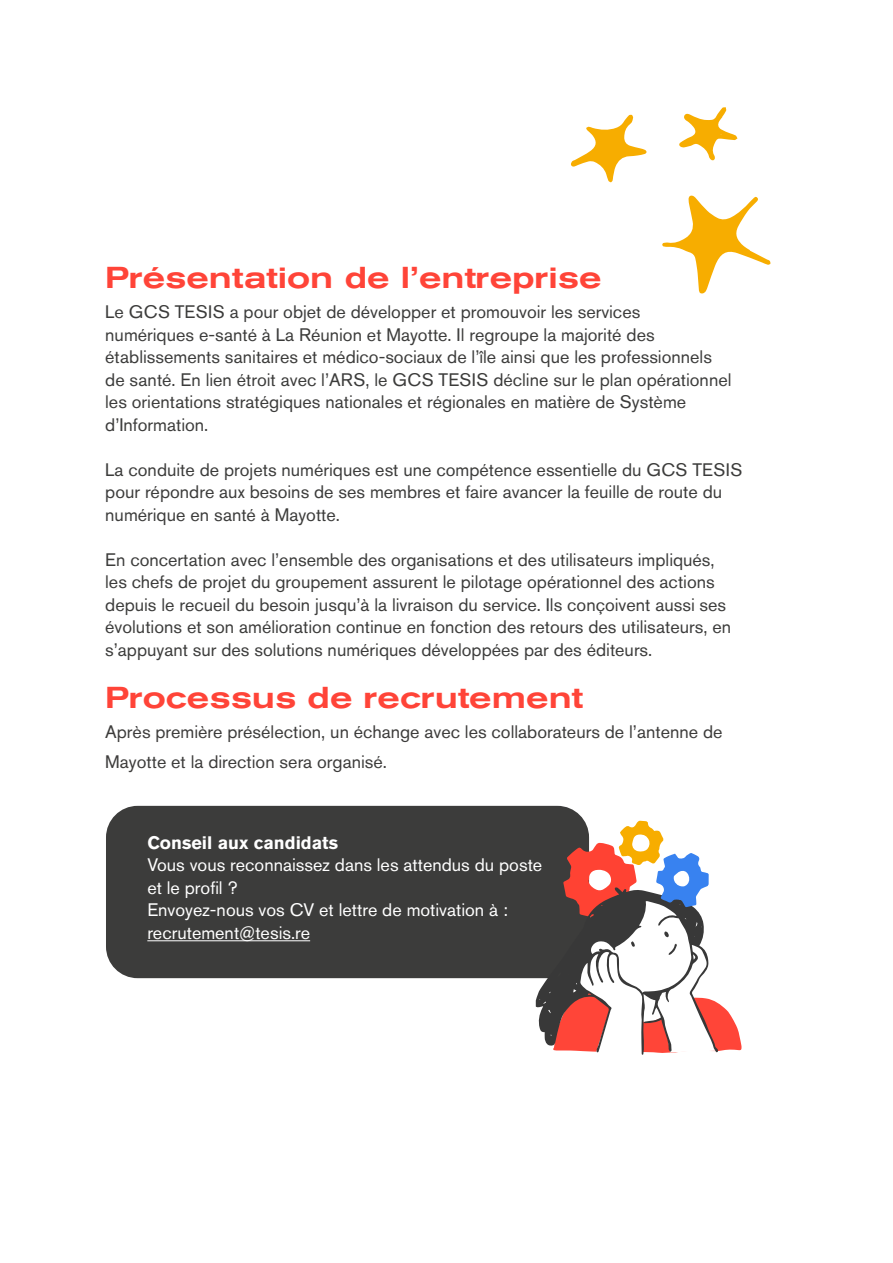
<style>
.page{position:relative;width:893px;height:1263px;background:#fff}
.page>*{position:absolute;margin:0;border:0;box-sizing:border-box;transform-origin:0 0}
.t1{font:500 expanded 30px "Akzidenz Grotesk Pro";color:#ff4438}
.t2{font:18px/22.5px "Akzidenz Grotesk Pro";color:#3c3c3b}
.t3{font:18px/22.5px "Akzidenz Grotesk Pro";color:#fff}
.t4{font:18px/30px "Akzidenz Grotesk Pro";color:#3d3c3b}
.t5{font:700 18px "Akzidenz Grotesk Pro";color:#fff}
</style>
<div class="page">
<svg style="left:662px;top:195px;width:109px;height:99px"></svg>
<svg style="left:571px;top:115px;width:76px;height:67px"></svg>
<svg style="left:679px;top:107px;width:58px;height:54px"></svg>
<div style="left:106px;top:806px;width:483px;height:172px;background:#3c3c3b;border-radius:32px"></div>
<hr style="left:147px;top:940px;width:163px;height:1px;background:#fff">
<svg style="left:536px;top:821px;width:205px;height:234px"></svg>
<h1 class="t1" style="left:105px;top:258px;width:498px">Présentation de l’entreprise</h1>
<p class="t2" style="left:105px;top:301px;width:628px">Le GCS TESIS a pour objet de développer et promouvoir les services numériques e-santé à La Réunion et Mayotte. Il regroupe la majorité des établissements sanitaires et médico-sociaux de l’île ainsi que les professionnels de santé. En lien étroit avec l’ARS, le GCS TESIS décline sur le plan opérationnel les orientations stratégiques nationales et régionales en matière de Système d’Information.</p>
<p class="t2" style="left:105px;top:458px;width:639px">La conduite de projets numériques est une compétence essentielle du GCS TESIS pour répondre aux besoins de ses membres et faire avancer la feuille de route du numérique en santé à Mayotte.</p>
<p class="t2" style="left:105px;top:548px;width:628px">En concertation avec l’ensemble des organisations et des utilisateurs impliqués, les chefs de projet du groupement assurent le pilotage opérationnel des actions depuis le recueil du besoin jusqu’à la livraison du service. Ils conçoivent aussi ses évolutions et son amélioration continue en fonction des retours des utilisateurs, en s’appuyant sur des solutions numériques développées par des éditeurs.</p>
<h1 class="t1" style="left:105px;top:678px;width:479px">Processus de recrutement</h1>
<p class="t4" style="left:105px;top:717px;width:619px">Après première présélection, un échange avec les collaborateurs de l’antenne de<br>Mayotte et la direction sera organisé.</p>
<p class="t5" style="left:147px;top:831px;width:192px">Conseil aux candidats</p>
<p class="t3" style="left:147px;top:854px;width:396px">Vous vous reconnaissez dans les attendus du poste et le profil ?<br>Envoyez-nous vos CV et lettre de motivation à : recrutement@tesis.re</p>
</div>
